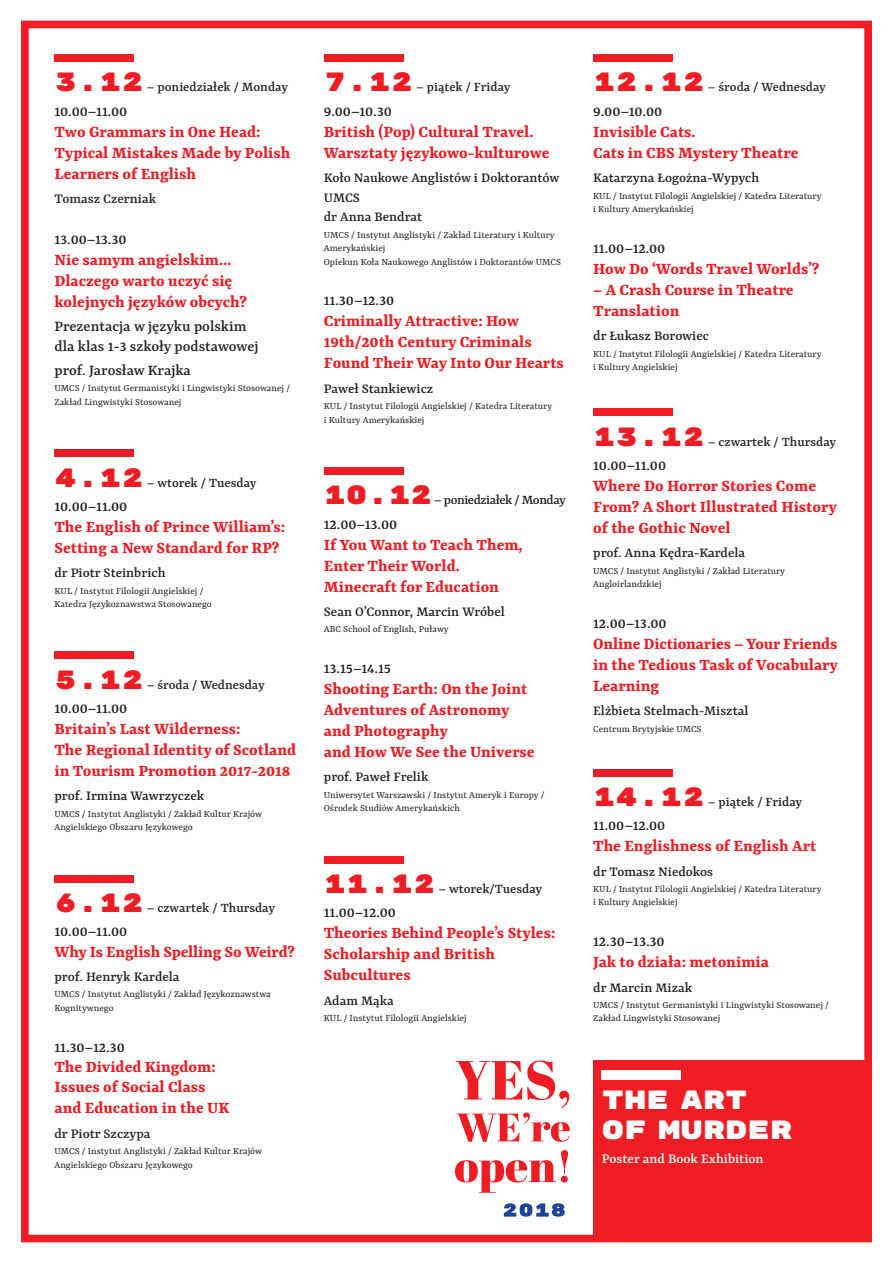
<style>
.page{position:relative;width:893px;height:1263px;background:#fff}
.page>*{position:absolute;margin:0;border:0;box-sizing:border-box;transform-origin:0 0}
.t1{font:26.25px/29.5px "Rubik Mono One";color:#fff}
.t2{font:700 18px/21px "Yrsa";color:#ee1d23}
.t3{font:500 16.5px/19.5px "Yrsa";color:#231f20}
.t4{font:500 15px/19.5px "Yrsa";color:#231f20}
.t5{font:500 15px "Yrsa";color:#fff}
.t6{font:500 14.4px "Yrsa";color:#231f20}
.t7{font:500 14.4px "Yrsa";letter-spacing:-.03em;color:#231f20}
.t8{font:10.5px/13.5px "Yrsa";color:#231f20}
.s1{font-family:"Rubik Mono One";font-weight:400;font-size:26.25px;color:#ee1d23}
</style>
<div class="page">
<div style="left:21px;top:21px;width:851px;height:1221px;border:8px solid #ee1d23"></div>
<div style="left:54px;top:54px;width:80px;height:8px;background:#ee1d23"></div>
<div style="left:54px;top:449px;width:80px;height:8px;background:#ee1d23"></div>
<div style="left:54px;top:651px;width:80px;height:8px;background:#ee1d23"></div>
<div style="left:54px;top:875px;width:80px;height:7px;background:#ee1d23"></div>
<div style="left:324px;top:54px;width:79px;height:8px;background:#ee1d23"></div>
<div style="left:324px;top:467px;width:79px;height:8px;background:#ee1d23"></div>
<div style="left:324px;top:856px;width:79px;height:7px;background:#ee1d23"></div>
<div style="left:593px;top:54px;width:80px;height:8px;background:#ee1d23"></div>
<div style="left:593px;top:408px;width:80px;height:8px;background:#ee1d23"></div>
<div style="left:593px;top:769px;width:80px;height:7px;background:#ee1d23"></div>
<div style="left:593px;top:1060px;width:279px;height:178px;background:#ee1d23"></div>
<div style="left:602px;top:1069px;width:79px;height:10px;background:#fff"></div>
<svg style="left:455px;top:1150px;width:113px;height:43px"></svg>
<svg style="left:456px;top:1060px;width:114px;height:82px"></svg>
<svg style="left:504px;top:1203px;width:61px;height:14px"></svg>
<h3 class="t6" style="left:54px;top:79px;width:235px"><span class="s1">3.12</span> – poniedziałek / Monday</h3>
<h3 class="t3" style="left:54px;top:101px;width:74px">10.00–11.00</h3>
<h2 class="t2" style="left:54px;top:121px;width:237px">Two Grammars in One Head:<br>Typical Mistakes Made by Polish<br>Learners of English</h2>
<h3 class="t4" style="left:54px;top:189px;width:103px">Tomasz Czerniak</h3>
<h3 class="t3" style="left:54px;top:229px;width:74px">13.00–13.30</h3>
<h2 class="t2" style="left:54px;top:249px;width:194px">Nie samym angielskim…<br>Dlaczego warto uczyć się kolejnych języków obcych?</h2>
<h3 class="t3" style="left:54px;top:316px;width:206px">Prezentacja w języku polskim dla klas 1-3 szkoły podstawowej</h3>
<h3 class="t3" style="left:54px;top:360px;width:138px">prof. Jarosław Krajka</h3>
<p class="t8" style="left:54px;top:381px;width:237px">UMCS / Instytut Germanistyki i Lingwistyki Stosowanej /<br>Zakład Lingwistyki Stosowanej</p>
<h3 class="t6" style="left:54px;top:474px;width:204px"><span class="s1">4.12</span> – wtorek / Tuesday</h3>
<h3 class="t3" style="left:54px;top:496px;width:74px">10.00–11.00</h3>
<h2 class="t2" style="left:54px;top:516px;width:232px">The English of Prince William’s:<br>Setting a New Standard for RP?</h2>
<h3 class="t4" style="left:54px;top:563px;width:113px">dr Piotr Steinbrich</h3>
<p class="t8" style="left:54px;top:584px;width:159px">KUL / Instytut Filologii Angielskiej /<br>Katedra Językoznawstwa Stosowanego</p>
<h3 class="t6" style="left:54px;top:677px;width:212px"><span class="s1">5.12</span> – środa / Wednesday</h3>
<h3 class="t3" style="left:54px;top:698px;width:74px">10.00–11.00</h3>
<h2 class="t2" style="left:54px;top:718px;width:243px">Britain’s Last Wilderness:<br>The Regional Identity of Scotland in Tourism Promotion 2017-2018</h2>
<h3 class="t4" style="left:54px;top:786px;width:151px">prof. Irmina Wawrzyczek</h3>
<p class="t8" style="left:54px;top:807px;width:209px">UMCS / Instytut Anglistyki / Zakład Kultur Krajów<br>Angielskiego Obszaru Językowego</p>
<h3 class="t6" style="left:54px;top:900px;width:222px"><span class="s1">6.12</span> – czwartek / Thursday</h3>
<h3 class="t3" style="left:54px;top:921px;width:74px">10.00–11.00</h3>
<h2 class="t2" style="left:54px;top:940px;width:242px">Why Is English Spelling So Weird?</h2>
<h3 class="t4" style="left:54px;top:966px;width:127px">prof. Henryk Kardela</h3>
<p class="t8" style="left:54px;top:987px;width:218px">UMCS / Instytut Anglistyki / Zakład Językoznawstwa<br>Kognitywnego</p>
<h3 class="t3" style="left:54px;top:1037px;width:72px">11.30–12.30</h3>
<h2 class="t2" style="left:54px;top:1056px;width:176px">The Divided Kingdom:<br>Issues of Social Class and Education in the UK</h2>
<h3 class="t4" style="left:54px;top:1123px;width:98px">dr Piotr Szczypa</h3>
<p class="t8" style="left:54px;top:1144px;width:209px">UMCS / Instytut Anglistyki / Zakład Kultur Krajów<br>Angielskiego Obszaru Językowego</p>
<h3 class="t6" style="left:324px;top:79px;width:188px"><span class="s1">7.12</span> – piątek / Friday</h3>
<h3 class="t3" style="left:324px;top:101px;width:70px">9.00–10.30</h3>
<h2 class="t2" style="left:324px;top:121px;width:227px">British (Pop) Cultural Travel.<br>Warsztaty językowo-kulturowe</h2>
<h3 class="t4" style="left:324px;top:168px;width:237px">Koło Naukowe Anglistów i Doktorantów<br>UMCS<br>dr Anna Bendrat</h3>
<p class="t8" style="left:324px;top:228px;width:239px">UMCS / Instytut Anglistyki / Zakład Literatury i Kultury<br>Amerykańskiej<br>Opiekun Koła Naukowego Anglistów i Doktorantów UMCS</p>
<h3 class="t3" style="left:324px;top:290px;width:72px">11.30–12.30</h3>
<h2 class="t2" style="left:324px;top:310px;width:242px">Criminally Attractive: How<br>19th/20th Century Criminals<br>Found Their Way Into Our Hearts</h2>
<h3 class="t4" style="left:324px;top:378px;width:111px">Paweł Stankiewicz</h3>
<p class="t8" style="left:324px;top:399px;width:230px">KUL / Instytut Filologii Angielskiej / Katedra Literatury i Kultury Amerykańskiej</p>
<h3 class="t7" style="left:324px;top:492px;width:243px"><span class="s1">10.12</span> – poniedziałek / Monday</h3>
<h3 class="t3" style="left:324px;top:514px;width:75px">12.00–13.00</h3>
<h2 class="t2" style="left:324px;top:533px;width:200px">If You Want to Teach Them,<br>Enter Their World.<br>Minecraft for Education</h2>
<h3 class="t4" style="left:324px;top:601px;width:182px">Sean O’Connor, Marcin Wróbel</h3>
<p class="t8" style="left:324px;top:622px;width:126px">ABC School of English, Puławy</p>
<h3 class="t3" style="left:324px;top:658px;width:69px">13.15–14.15</h3>
<h2 class="t2" style="left:324px;top:678px;width:212px">Shooting Earth: On the Joint<br>Adventures of Astronomy and Photography<br>and How We See the Universe</h2>
<h3 class="t4" style="left:324px;top:767px;width:106px">prof. Paweł Frelik</h3>
<p class="t8" style="left:324px;top:788px;width:222px">Uniwersytet Warszawski / Instytut Ameryk i Europy /<br>Ośrodek Studiów Amerykańskich</p>
<h3 class="t6" style="left:324px;top:881px;width:220px"><span class="s1">11.12</span> – wtorek/Tuesday</h3>
<h3 class="t3" style="left:324px;top:902px;width:74px">11.00–12.00</h3>
<h2 class="t2" style="left:324px;top:922px;width:233px">Theories Behind People’s Styles:<br>Scholarship and British<br>Subcultures</h2>
<h3 class="t4" style="left:324px;top:990px;width:72px">Adam Mąka</h3>
<p class="t8" style="left:324px;top:1011px;width:144px">KUL / Instytut Filologii Angielskiej</p>
<h3 class="t6" style="left:593px;top:79px;width:234px"><span class="s1">12.12</span> – środa / Wednesday</h3>
<h3 class="t3" style="left:593px;top:101px;width:70px">9.00–10.00</h3>
<h2 class="t2" style="left:593px;top:121px;width:207px">Invisible Cats.<br>Cats in CBS Mystery Theatre</h2>
<h3 class="t4" style="left:593px;top:168px;width:168px">Katarzyna Łogożna-Wypych</h3>
<p class="t8" style="left:593px;top:189px;width:230px">KUL / Instytut Filologii Angielskiej / Katedra Literatury i Kultury Amerykańskiej</p>
<h3 class="t3" style="left:593px;top:238px;width:74px">11.00–12.00</h3>
<h2 class="t2" style="left:593px;top:258px;width:228px">How Do ‘Words Travel Worlds’?</h2>
<h2 class="t2" style="left:593px;top:279px;width:202px">– A Crash Course in Theatre<br>Translation</h2>
<h3 class="t4" style="left:593px;top:326px;width:117px">dr Łukasz Borowiec</h3>
<p class="t8" style="left:593px;top:347px;width:230px">KUL / Instytut Filologii Angielskiej / Katedra Literatury i Kultury Angielskiej</p>
<h3 class="t6" style="left:593px;top:434px;width:244px"><span class="s1">13.12</span> – czwartek / Thursday</h3>
<h3 class="t3" style="left:593px;top:455px;width:74px">10.00–11.00</h3>
<h2 class="t2" style="left:593px;top:475px;width:245px">Where Do Horror Stories Come<br>From? A Short Illustrated History of the Gothic Novel</h2>
<h3 class="t4" style="left:593px;top:543px;width:153px">prof. Anna Kędra-Kardela</h3>
<p class="t8" style="left:593px;top:564px;width:193px">UMCS / Instytut Anglistyki / Zakład Literatury<br>Angloirlandzkiej</p>
<h3 class="t3" style="left:593px;top:613px;width:75px">12.00–13.00</h3>
<h2 class="t2" style="left:593px;top:633px;width:246px;text-align:justify">Online Dictionaries – Your Friends in the Tedious Task of Vocabulary Learning</h2>
<h3 class="t4" style="left:593px;top:701px;width:157px">Elżbieta Stelmach-Misztal</h3>
<p class="t8" style="left:593px;top:722px;width:110px">Centrum Brytyjskie UMCS</p>
<h3 class="t6" style="left:593px;top:794px;width:211px"><span class="s1">14.12</span> – piątek / Friday</h3>
<h3 class="t3" style="left:593px;top:815px;width:74px">11.00–12.00</h3>
<h2 class="t2" style="left:593px;top:835px;width:225px">The Englishness of English Art</h2>
<h3 class="t4" style="left:593px;top:861px;width:121px">dr Tomasz Niedokos</h3>
<p class="t8" style="left:593px;top:882px;width:230px">KUL / Instytut Filologii Angielskiej / Katedra Literatury i Kultury Angielskiej</p>
<h3 class="t3" style="left:593px;top:931px;width:73px">12.30–13.30</h3>
<h2 class="t2" style="left:593px;top:951px;width:177px">Jak to działa: metonimia</h2>
<h3 class="t4" style="left:593px;top:977px;width:101px">dr Marcin Mizak</h3>
<p class="t8" style="left:593px;top:998px;width:237px">UMCS / Instytut Germanistyki i Lingwistyki Stosowanej /<br>Zakład Lingwistyki Stosowanej</p>
<h1 class="t1" style="left:602px;top:1086px;width:192px">THE ART<br>OF MURDER</h1>
<h3 class="t5" style="left:602px;top:1150px;width:163px">Poster and Book Exhibition</h3>
</div>
